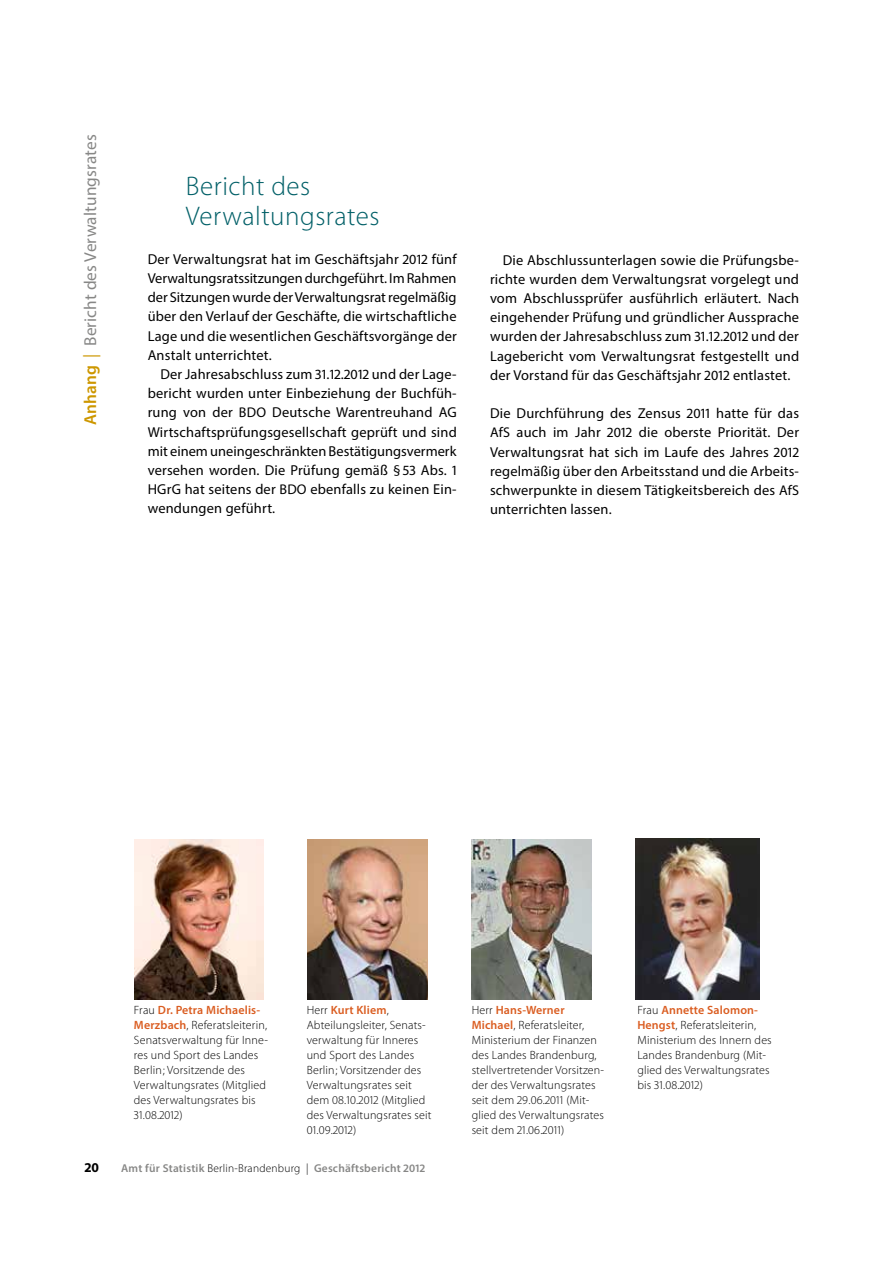
<style>
.page{position:relative;width:893px;height:1263px;background:#fff}
.page>*{position:absolute;margin:0;border:0;box-sizing:border-box;transform-origin:0 0}
.t1{font:300 27px/30px "Myriad Pro";letter-spacing:.02em;color:#005f67}
.t2{font:17.25px "Myriad Pro";letter-spacing:.01em;color:#878786}
.t3{font:14.4px/19.2px "Myriad Pro";letter-spacing:.015em;color:#000;text-align:justify}
.t4{font:700 13.5px "Myriad Pro";color:#000}
.t5{font:300 12px/15px "Myriad Pro";letter-spacing:.015em;color:#000}
.t6{font:600 11.4px "Myriad Pro";letter-spacing:.02em;color:#878786}
.s1{font-weight:600;color:#cd9700}
.s2{color:#cd9700}
.s3{font-size:14.1px}
.s4{font-weight:600;color:#da5d21}
.s5{font-weight:300;color:#000}
</style>
<div class="page">
<img style="left:135px;top:839px;width:128px;height:160px">
<img style="left:471px;top:839px;width:120px;height:160px">
<img style="left:307px;top:839px;width:121px;height:160px">
<img style="left:635px;top:839px;width:124px;height:160px">
<p class="t2" style="left:80px;top:425px;width:292px;rotate:-90deg"><span class="s1">Anhang</span> <span class="s2">|</span> Bericht des Verwaltungsrates</p>
<h1 class="t1" style="left:186px;top:171px;width:195px">Bericht des<br>Verwaltungsrates</h1>
<p class="t3" style="left:148px;top:249px;width:311px">Der Verwaltungsrat hat im Geschäftsjahr <span class="s3">2012</span> fünf Verwaltungsratssitzungen durchgeführt. Im Rahmen der Sitzungen wurde der Verwaltungsrat regelmäßig über den Verlauf der Geschäfte, die wirtschaftliche Lage und die wesentlichen Geschäftsvorgänge der Anstalt unterrichtet.</p>
<p class="t3" style="left:148px;top:364px;width:311px;text-indent:13px">Der Jahresabschluss zum <span class="s3">31</span>.<span class="s3">12</span>.<span class="s3">2012</span> und der Lage&shy;bericht wurden unter Einbeziehung der Buchfüh&shy;rung von der <span class="s3">BDO</span> Deutsche Warentreuhand AG Wirtschaftsprüfungsgesellschaft geprüft und sind mit einem uneingeschränkten Bestätigungsvermerk versehen worden. Die Prüfung gemäß § <span class="s3">53</span> Abs. <span class="s3">1<br></span>HGrG hat seitens der <span class="s3">BDO</span> ebenfalls zu keinen Ein&shy;wendungen geführt.</p>
<p class="t3" style="left:490px;top:250px;width:311px;text-indent:13px">Die Abschlussunterlagen sowie die Prüfungsbe&shy;richte wurden dem Verwaltungsrat vorgelegt und vom Abschlussprüfer ausführlich erläutert. Nach eingehender Prüfung und gründlicher Aussprache wurden der Jahresabschluss zum <span class="s3">31</span>.<span class="s3">12</span>.<span class="s3">2012</span> und der Lagebericht vom Verwaltungsrat festgestellt und der Vorstand für das Geschäftsjahr <span class="s3">2012</span> entlastet.</p>
<p class="t3" style="left:490px;top:404px;width:311px">Die Durchführung des Zensus <span class="s3">2011</span> hatte für das <span class="s3">AfS</span> auch im Jahr <span class="s3">2012</span> die oberste Priorität. Der Verwaltungsrat hat sich im Laufe des Jahres <span class="s3">2012 </span>regelmäßig über den Arbeitsstand und die Arbeits&shy;schwerpunkte in diesem Tätigkeitsbereich des <span class="s3">AfS </span>unterrichten lassen.</p>
<p class="t5" style="left:134px;top:1002px;width:136px">Frau <span class="s4">Dr. Petra Michaelis-<br>Merzbach</span>, Referatsleiterin,<br>Senatsverwaltung für Inne&shy;res und Sport des Landes<br>Berlin; Vorsitzende des<br>Verwaltungsrates (Mitglied des Verwaltungsrates bis<br>31.08.2012)</p>
<p class="t5" style="left:307px;top:1002px;width:126px">Herr <span class="s4">Kurt Kliem</span>,<br>Abteilungsleiter, Senats&shy;verwaltung für Inneres und Sport des Landes<br>Berlin; Vorsitzender des<br>Verwaltungsrates seit dem 08.10.2012 (Mitglied des Verwaltungsrates seit<br>01.09.2012)</p>
<p class="t5" style="left:472px;top:1002px;width:134px">Herr <span class="s4">Hans-Werner<br>Michael</span>, Referatsleiter,<br>Ministerium der Finanzen des Landes Brandenburg, stellvertretender Vorsitzen&shy;der des Verwaltungsrates seit dem 29.06.2011 (Mit&shy;glied des Verwaltungsrates seit dem 21.06.2011)</p>
<p class="t5" style="left:637px;top:1002px;width:136px">Frau <span class="s4">Annette Salomon-<br>Hengst</span>, Referatsleiterin,<br>Ministerium des Innern des<br>Landes Brandenburg (Mit&shy;glied des Verwaltungsrates bis 31.08.2012)</p>
<p class="t4" style="left:85px;top:1159px;width:16px">20</p>
<p class="t6" style="left:121px;top:1161px;width:306px">Amt für Statistik <span class="s5">Berlin-Brandenburg |</span> Geschäftsbericht 2012</p>
</div>
